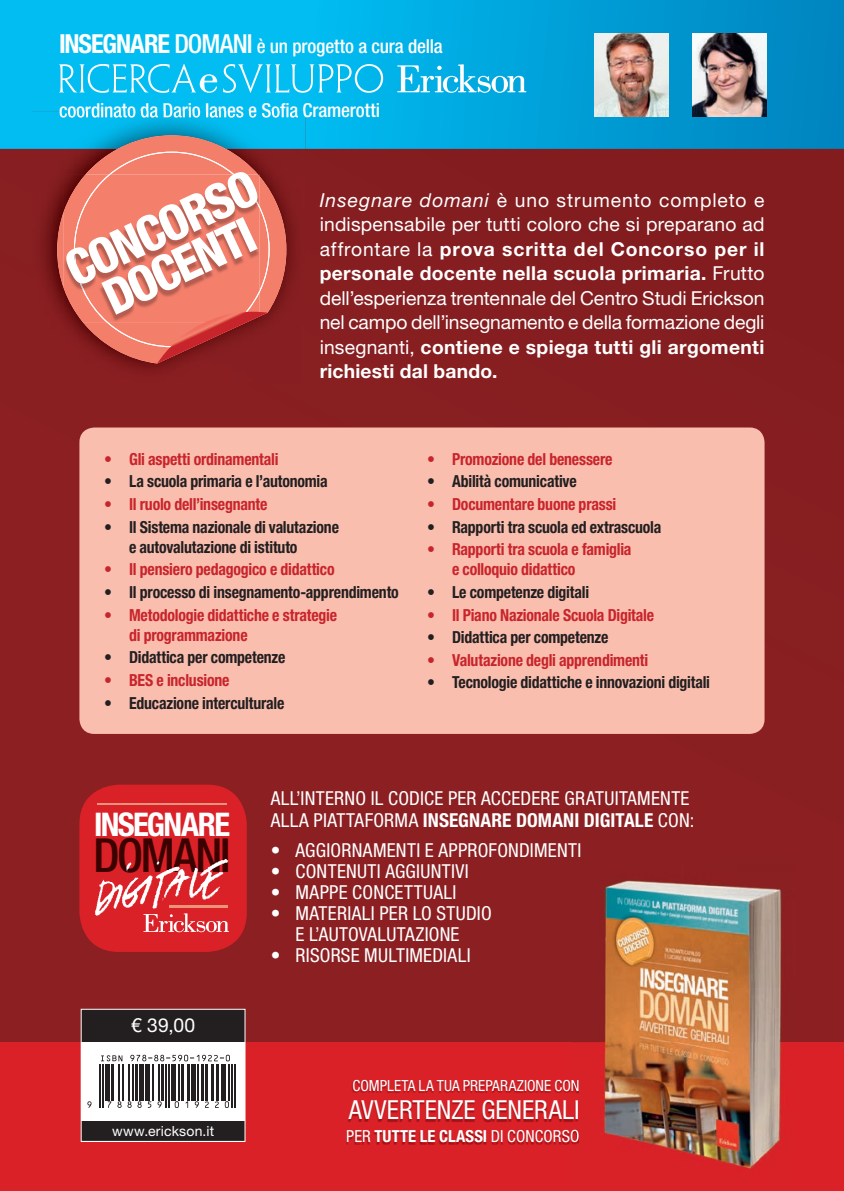
<style>
.page{position:relative;width:844px;height:1191px;background:#fff}
.page>*{position:absolute;margin:0;border:0;box-sizing:border-box;transform-origin:0 0}
.t1{font:800 condensed 49px/42px "Helvetica Neue LT Std";color:#fff;text-align:center}
.t2{font:500 condensed 46.9px "Helvetica Neue LT Std";letter-spacing:-.05em;color:#3b0000}
.t3{font:700 condensed 32.55px "Helvetica Neue LT Std";letter-spacing:-.05em;color:#fff}
.t4{font:condensed 26.25px "Helvetica Neue LT Std";color:#fff}
.t5{font:19.25px/24.5px "Helvetica Neue LT Std";letter-spacing:-.01em;color:#fff;text-align:justify}
.t6{font:condensed 19.25px/21px "Helvetica Neue LT Std";letter-spacing:.015em;color:#fff}
.t7{font:500 condensed 19.25px "Helvetica Neue LT Std";letter-spacing:-.01em;color:#fff}
.t8{font:700 condensed 16.62px/20.1px "Helvetica Neue LT Std";letter-spacing:-.01em;color:#231f20;scale:.95 1}
.t9{font:700 condensed 16.62px/20.1px "Helvetica Neue LT Std";letter-spacing:-.01em;color:#c8242b;scale:.95 1}
.t10{font:condensed 16.62px "Helvetica Neue LT Std";letter-spacing:.005em;color:#fff}
.t11{font:condensed 15.4px "Helvetica Neue LT Std";letter-spacing:.005em;color:#fff}
.t12{font:14px "Helvetica Neue LT Std";letter-spacing:.015em;color:#fff}
.s1{font-weight:700;font-size:26.25px}
.s2{font-size:26.25px}
.s3{font-style:italic}
.s4{font-weight:700}
</style>
<div class="page">
<div style="left:0;top:149px;width:843px;height:893px;background:#8a1f22"></div>
<svg style="left:0;top:598px;width:10px;height:13px"></svg>
<svg style="left:0;top:0;width:843px;height:149px;background:#00a9e0"></svg>
<div style="left:0;top:1042px;width:843px;height:149px;background:#da2128"></div>
<img style="left:346px;top:1082px;width:227px;height:62px">
<img style="left:353px;top:1081px;width:220px;height:10px">
<img style="left:348px;top:1100px;width:225px;height:19px">
<img style="left:492px;top:1129px;width:81px;height:13px">
<img style="left:573px;top:859px;width:222px;height:310px">
<img style="left:573px;top:1091px;width:5px;height:53px">
<svg style="left:573px;top:1079px;width:6px;height:12px"></svg>
<svg style="left:578px;top:1100px;width:1px;height:19px"></svg>
<img style="left:573px;top:1100px;width:5px;height:19px">
<svg style="left:573px;top:1129px;width:5px;height:13px"></svg>
<div style="left:79px;top:427px;width:685px;height:307px;background:#fabeaf;border-radius:15px"></div>
<div style="left:79px;top:784px;width:168px;height:168px;background:#da2128;border-radius:39px"></div>
<hr style="left:97px;top:803px;width:130px;height:1px;background:#eb947a">
<svg style="left:143px;top:925px;width:86px;height:7px"></svg>
<img style="left:95px;top:858px;width:134px;height:67px">
<img style="left:170px;top:905px;width:57px;height:2px">
<div style="left:81px;top:1009px;width:164px;height:132px;background:#fff"></div>
<div style="left:81px;top:1121px;width:164px;height:20px;background:#231f20"></div>
<div style="left:81px;top:1009px;width:164px;height:32px;background:#231f20"></div>
<div style="left:81px;top:1008px;width:164px;height:133px;border:1px solid #fff"></div>
<svg style="left:101px;top:1055px;width:21px;height:6px"></svg>
<svg style="left:130px;top:1054px;width:100px;height:7px"></svg>
<svg style="left:87px;top:1101px;width:4px;height:6px"></svg>
<hr style="left:99px;top:1064px;width:2px;height:43px;background:#231f20">
<hr style="left:102px;top:1064px;width:2px;height:43px;background:#231f20">
<svg style="left:108px;top:1101px;width:3px;height:6px"></svg>
<hr style="left:105px;top:1064px;width:4px;height:36px;background:#231f20">
<hr style="left:111px;top:1064px;width:3px;height:36px;background:#231f20">
<hr style="left:118px;top:1064px;width:2px;height:36px;background:#231f20">
<hr style="left:122px;top:1064px;width:2px;height:36px;background:#231f20">
<hr style="left:128px;top:1064px;width:2px;height:36px;background:#231f20">
<hr style="left:132px;top:1064px;width:2px;height:36px;background:#231f20">
<svg style="left:117px;top:1101px;width:25px;height:6px"></svg>
<hr style="left:135px;top:1064px;width:3px;height:36px;background:#231f20">
<div style="left:139px;top:1064px;width:5px;height:36px;background:#231f20"></div>
<svg style="left:148px;top:1101px;width:3px;height:6px"></svg>
<div style="left:145px;top:1064px;width:5px;height:36px;background:#231f20"></div>
<hr style="left:152px;top:1064px;width:2px;height:36px;background:#231f20">
<svg style="left:157px;top:1101px;width:5px;height:6px"></svg>
<hr style="left:158px;top:1064px;width:2px;height:36px;background:#231f20">
<hr style="left:161px;top:1064px;width:3px;height:36px;background:#231f20">
<hr style="left:165px;top:1064px;width:2px;height:43px;background:#231f20">
<hr style="left:168px;top:1064px;width:2px;height:43px;background:#231f20">
<svg style="left:175px;top:1101px;width:4px;height:6px"></svg>
<hr style="left:171px;top:1064px;width:4px;height:36px;background:#231f20">
<hr style="left:178px;top:1064px;width:2px;height:36px;background:#231f20">
<svg style="left:185px;top:1101px;width:3px;height:7px"></svg>
<hr style="left:181px;top:1064px;width:3px;height:36px;background:#231f20">
<hr style="left:187px;top:1064px;width:3px;height:36px;background:#231f20">
<svg style="left:195px;top:1101px;width:4px;height:6px"></svg>
<hr style="left:191px;top:1064px;width:4px;height:36px;background:#231f20">
<hr style="left:197px;top:1064px;width:1px;height:36px;background:#231f20">
<svg style="left:205px;top:1101px;width:4px;height:6px"></svg>
<hr style="left:201px;top:1064px;width:3px;height:36px;background:#231f20">
<hr style="left:205px;top:1064px;width:3px;height:36px;background:#231f20">
<svg style="left:215px;top:1101px;width:4px;height:6px"></svg>
<hr style="left:211px;top:1064px;width:3px;height:36px;background:#231f20">
<hr style="left:215px;top:1064px;width:3px;height:36px;background:#231f20">
<svg style="left:225px;top:1101px;width:4px;height:6px"></svg>
<hr style="left:221px;top:1064px;width:4px;height:36px;background:#231f20">
<hr style="left:228px;top:1064px;width:2px;height:36px;background:#231f20">
<hr style="left:231px;top:1064px;width:1px;height:43px;background:#231f20">
<hr style="left:234px;top:1064px;width:1px;height:43px;background:#231f20">
<svg style="left:397px;top:64px;width:129px;height:29px"></svg>
<svg style="left:59px;top:64px;width:158px;height:29px;background:#36caf4"></svg>
<svg style="left:223px;top:64px;width:160px;height:29px;background:#31c7f2"></svg>
<img style="left:691px;top:33px;width:75px;height:84px">
<img style="left:594px;top:33px;width:74px;height:84px">
<img style="left:32px;top:111px;width:273px;height:271px">
<img style="left:60px;top:111px;width:245px;height:7px">
<svg style="left:57px;top:135px;width:229px;height:228px;background:#895d62"></svg>
<img style="left:64px;top:175px;width:10px;height:147px">
<svg style="left:74px;top:152px;width:195px;height:211px;background:#d56a5b"></svg>
<p class="t7" style="left:59px;top:34px;width:385px"><span class="s1">INSEGNARE</span> <span class="s2">DOMANI</span> è un progetto a cura della</p>
<p class="t7" style="left:59px;top:99px;width:322px">coordinato da Dario Ianes e Sofia Cramerotti</p>
<h1 class="t1" style="left:59px;top:251px;width:208px;rotate:-25deg">CONCORSO<br>DOCENTI</h1>
<p class="t5" style="left:319px;top:187px;width:446px"><span class="s3">Insegnare domani</span> è uno strumento completo e indispensabile per tutti coloro che si preparano ad affrontare la <span class="s4">prova scritta del Concorso per il personale docente nella scuola primaria.</span> Frutto dell’esperienza trentennale del Centro Studi Erickson nel campo dell’insegnamento e della formazione degli insegnanti, <span class="s4">contiene e spiega tutti gli argomenti richiesti dal bando.</span></p>
<p class="t9" style="left:104px;top:448px;width:185px">• Gli aspetti ordinamentali</p>
<p class="t8" style="left:104px;top:471px;width:237px">• La scuola primaria e l’autonomia</p>
<p class="t9" style="left:104px;top:494px;width:173px">• Il ruolo dell’insegnante</p>
<p class="t8" style="left:129px;top:516px;width:222px;text-indent:-25px">• Il Sistema nazionale di valutazione e autovalutazione di istituto</p>
<p class="t9" style="left:104px;top:559px;width:244px">• Il pensiero pedagogico e didattico</p>
<p class="t8" style="left:104px;top:581px;width:311px">• Il processo di insegnamento-apprendimento</p>
<p class="t9" style="left:129px;top:604px;width:220px;text-indent:-25px">• Metodologie didattiche e strategie di programmazione</p>
<p class="t8" style="left:104px;top:647px;width:192px">• Didattica per competenze</p>
<p class="t9" style="left:104px;top:669px;width:133px">• BES e inclusione</p>
<p class="t8" style="left:104px;top:692px;width:191px">• Educazione interculturale</p>
<p class="t9" style="left:427px;top:448px;width:196px">• Promozione del benessere</p>
<p class="t8" style="left:427px;top:471px;width:159px">• Abilità comunicative</p>
<p class="t9" style="left:427px;top:494px;width:200px">• Documentare buone prassi</p>
<p class="t8" style="left:427px;top:516px;width:248px">• Rapporti tra scuola ed extrascuola</p>
<p class="t9" style="left:452px;top:539px;width:190px;text-indent:-25px">• Rapporti tra scuola e famiglia e colloquio didattico</p>
<p class="t8" style="left:427px;top:582px;width:172px">• Le competenze digitali</p>
<p class="t9" style="left:427px;top:604px;width:240px">• Il Piano Nazionale Scuola Digitale</p>
<p class="t8" style="left:427px;top:627px;width:192px">• Didattica per competenze</p>
<p class="t9" style="left:427px;top:649px;width:234px">• Valutazione degli apprendimenti</p>
<p class="t8" style="left:427px;top:672px;width:299px">• Tecnologie didattiche e innovazioni digitali</p>
<h3 class="t3" style="left:94px;top:805px;width:137px">INSEGNARE</h3>
<h2 class="t2" style="left:93px;top:827px;width:138px">DOMANI</h2>
<p class="t5" style="left:131px;top:1012px;width:66px">€ 39,00</p>
<p class="t12" style="left:112px;top:1123px;width:103px">www.erickson.it</p>
<p class="t6" style="left:270px;top:788px;width:425px">ALL’INTERNO IL CODICE PER ACCEDERE GRATUITAMENTE<br>ALLA PIATTAFORMA <span class="s4">INSEGNARE DOMANI DIGITALE</span> CON:</p>
<p class="t6" style="left:270px;top:840px;width:312px">• AGGIORNAMENTI E APPROFONDIMENTI</p>
<p class="t6" style="left:270px;top:861px;width:200px">• CONTENUTI AGGIUNTIVI</p>
<p class="t6" style="left:270px;top:882px;width:187px">• MAPPE CONCETTUALI</p>
<p class="t6" style="left:270px;top:903px;width:222px;text-align:center">• MATERIALI PER LO STUDIO<br>E L’AUTOVALUTAZIONE</p>
<p class="t6" style="left:270px;top:945px;width:201px">• RISORSE MULTIMEDIALI</p>
<p class="t11" style="left:352px;top:1076px;width:228px">COMPLETA LA TUA PREPARAZIONE CON</p>
<h3 class="t4" style="left:349px;top:1094px;width:232px">AVVERTENZE GENERALI</h3>
<p class="t10" style="left:346px;top:1126px;width:234px">PER <span class="s4">TUTTE LE CLASSI</span> DI CONCORSO</p>
</div>
